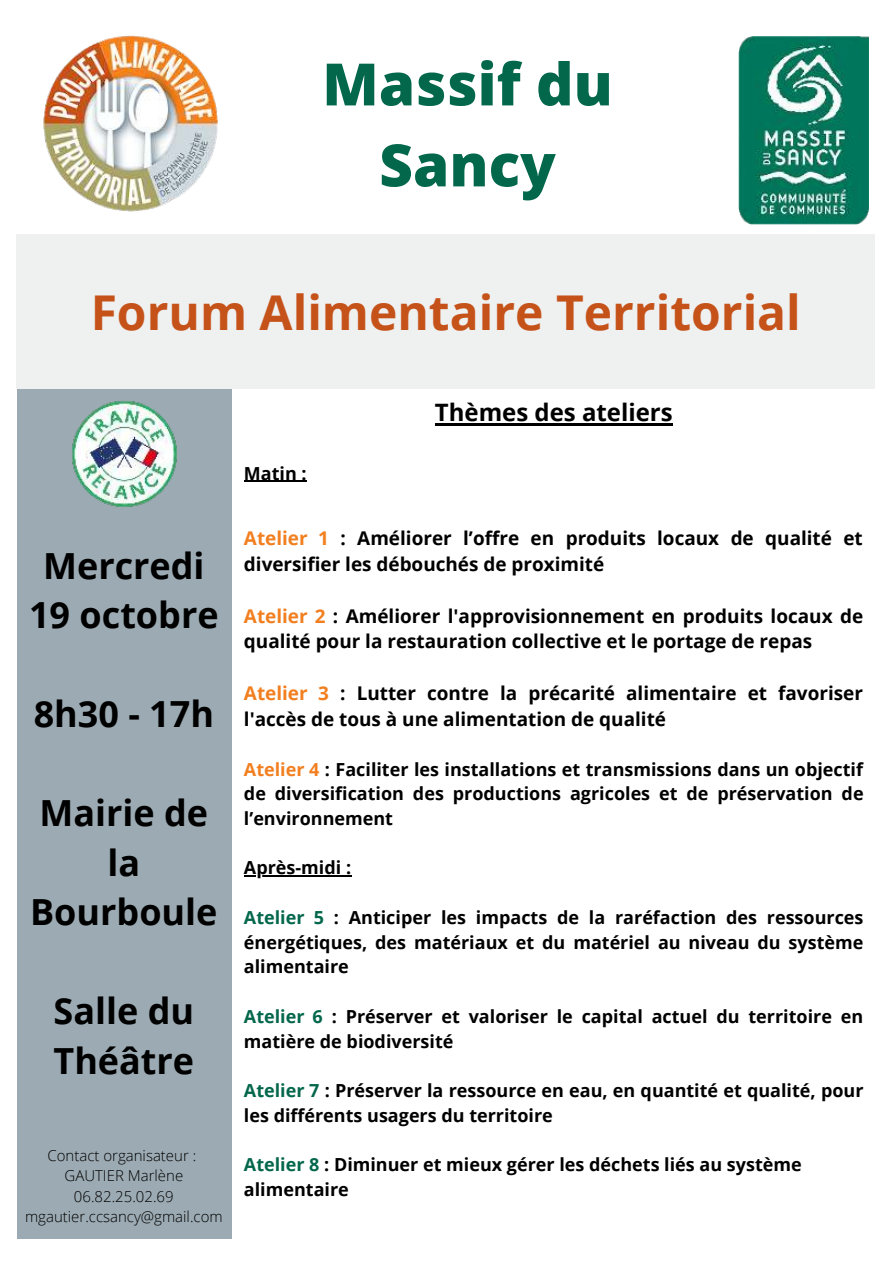
<style>
.page{position:relative;width:893px;height:1264px;background:#fff}
.page>*{position:absolute;margin:0;border:0;box-sizing:border-box;transform-origin:0 0}
.t1{font:800 58.5px/81px "Open Sans";color:#03674c;text-align:center}
.t2{font:700 48px "Open Sans";color:#c55219}
.t3{font:700 36px/49.5px "Open Sans";color:#000;text-align:center}
.t4{font:700 24px "Open Sans";color:#000}
.t5{font:700 18.9px/25.8px "Open Sans";color:#000}
.t6{font:700 18px/24.8px "Open Sans";color:#000}
.t7{font:300 15px/20.2px "Open Sans";color:#000;text-align:center}
.s1{color:#f27f1f}
.s2{color:#03674c}
</style>
<div class="page">
<div style="left:17px;top:388px;width:214px;height:850px;background:#9cabb3"></div>
<img style="left:43px;top:35px;width:175px;height:177px">
<img style="left:738px;top:36px;width:130px;height:188px">
<div style="left:17px;top:234px;width:857px;height:154px;background:#eff0f0"></div>
<hr style="left:435px;top:423px;width:237px;height:3px;background:#000">
<hr style="left:244px;top:481px;width:63px;height:1px;background:#000">
<hr style="left:244px;top:875px;width:107px;height:1px;background:#000">
<img style="left:72px;top:401px;width:105px;height:106px">
<h1 class="t1" style="left:322px;top:41px;width:292px">Massif du<br>Sancy</h1>
<h2 class="t2" style="left:91px;top:278px;width:711px">Forum Alimentaire Territorial</h2>
<h3 class="t3" style="left:29px;top:540px;width:191px">Mercredi<br>19 octobre</h3>
<h3 class="t3" style="left:34px;top:688px;width:182px">8h30 - 17h</h3>
<h3 class="t3" style="left:30px;top:787px;width:189px">Mairie de la<br>Bourboule</h3>
<h3 class="t3" style="left:53px;top:985px;width:142px;text-align:left">Salle du<br>Théâtre</h3>
<p class="t7" style="left:25px;top:1145px;width:199px">Contact organisateur :<br>GAUTIER Marlène<br>06.82.25.02.69 mgautier.ccsancy@gmail.com</p>
<p class="t6" style="left:244px;top:460px;width:64px">Matin :</p>
<h3 class="t4" style="left:435px;top:395px;width:239px">Thèmes des ateliers</h3>
<p class="t5" style="left:244px;top:524px;width:620px"><span class="s1">Atelier 1</span> : Améliorer l’offre en produits locaux de qualité et diversifier les débouchés de proximité</p>
<p class="t5" style="left:244px;top:602px;width:621px"><span class="s1">Atelier 2</span> : Améliorer l'approvisionnement en produits locaux de qualité pour la restauration collective et le portage de repas</p>
<p class="t5" style="left:244px;top:680px;width:620px"><span class="s1">Atelier 3</span> : Lutter contre la précarité alimentaire et favoriser l'accès de tous à une alimentation de qualité</p>
<p class="t6" style="left:244px;top:756px;width:621px;text-align:justify"><span class="s1">Atelier 4</span> : Faciliter les installations et transmissions dans un objectif de diversification des productions agricoles et de préservation de l’environnement</p>
<p class="t6" style="left:244px;top:855px;width:109px">Après-midi :</p>
<p class="t6" style="left:244px;top:904px;width:621px;text-align:justify"><span class="s2">Atelier 5</span> : Anticiper les impacts de la raréfaction des ressources énergétiques, des matériaux et du matériel au niveau du système alimentaire</p>
<p class="t6" style="left:244px;top:1003px;width:620px"><span class="s2">Atelier 6</span> : Préserver et valoriser le capital actuel du territoire en matière de biodiversité</p>
<p class="t6" style="left:244px;top:1077px;width:621px"><span class="s2">Atelier 7</span> : Préserver la ressource en eau, en quantité et qualité, pour les différents usagers du territoire</p>
<p class="t6" style="left:244px;top:1151px;width:559px"><span class="s2">Atelier 8</span> : Diminuer et mieux gérer les déchets liés au système alimentaire</p>
</div>
